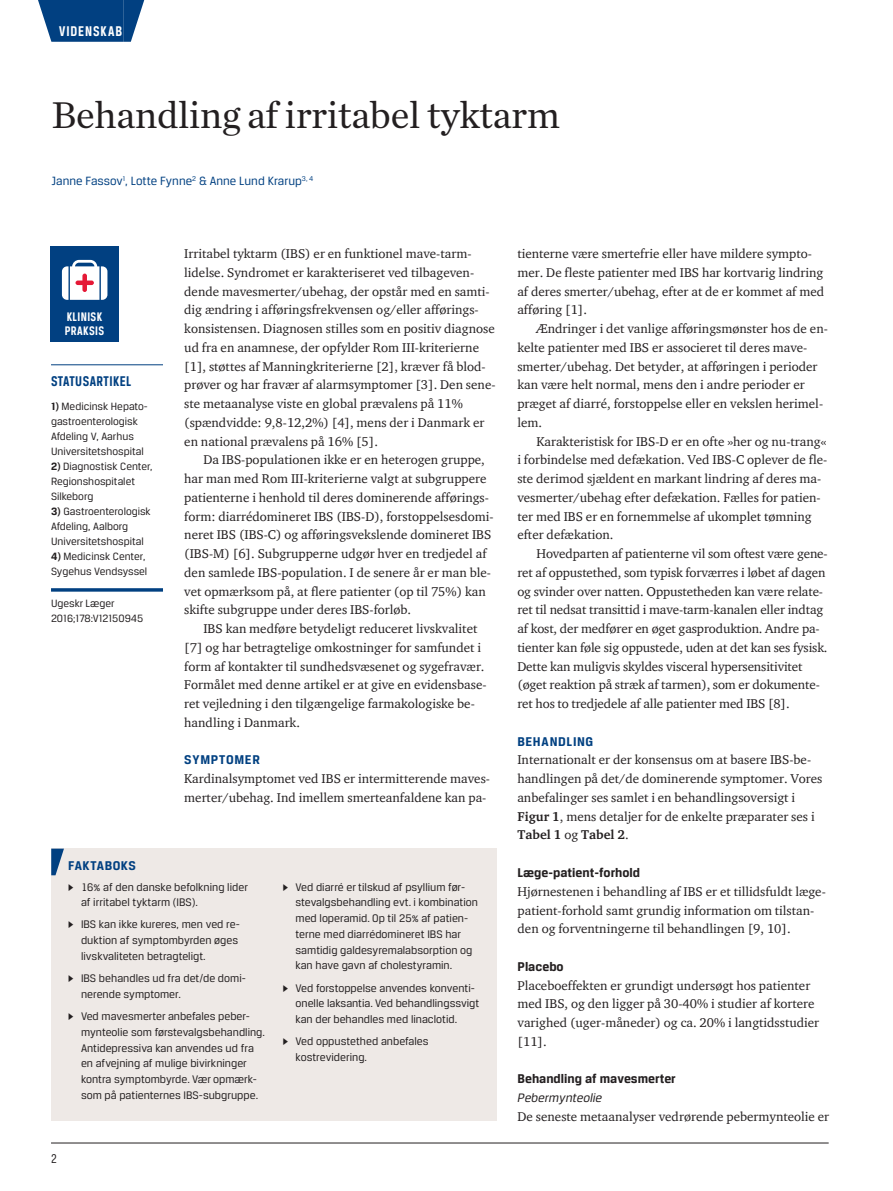
<style>
.page{position:relative;width:893px;height:1191px;background:#fff}
.page>*{position:absolute;margin:0;border:0;box-sizing:border-box;transform-origin:0 0}
.t1{font:39px "Chronicle Text G1";letter-spacing:-.01em;color:#231f20}
.t2{font:700 15px "Breuer Condensed";letter-spacing:.03em;color:#014081}
.t3{font:700 15px "Breuer Condensed";letter-spacing:.065em;color:#fff}
.t4{font:700 13.5px "Breuer Text";color:#231f20}
.t5{font:700 13.5px "Breuer Text";letter-spacing:.05em;color:#014081}
.t6{font:13.5px "Breuer Condensed";color:#231f20}
.t7{font:700 13.2px/13.2px "Breuer Condensed";letter-spacing:.03em;color:#fff}
.t8{font:13.05px/18.8px "ITC Charter Com";color:#231f20}
.t9{font:italic 13.05px "Breuer Text";color:#231f20}
.t10{font:12.75px "Breuer Text";color:#014081}
.t11{font:11.7px/15.8px "Breuer Text";color:#231f20}
.t12{font:11.25px/15px "Breuer Text";color:#231f20}
.s1{font-weight:700}
.s2{font-family:"Greta Text"}
</style>
<div class="page">
<hr style="left:51px;top:1142px;width:778px;height:1px;background:#231f20">
<div style="left:59px;top:0;width:64px;height:42px;background:#014081"></div>
<svg style="left:38px;top:0;width:21px;height:42px"></svg>
<svg style="left:123px;top:0;width:21px;height:42px"></svg>
<hr style="left:51px;top:364px;width:112px;height:1px;background:#014081">
<hr style="left:51px;top:588px;width:112px;height:3px;background:#014081">
<div style="left:51px;top:247px;width:68px;height:95px;background:#014081"></div>
<svg style="left:62px;top:260px;width:45px;height:40px;background:#cecad8"></svg>
<div style="left:51px;top:848px;width:445px;height:272px;background:#eee9e6"></div>
<svg style="left:51px;top:848px;width:13px;height:27px"></svg>
<p class="t3" style="left:59px;top:23px;width:65px">VIDENSKAB</p>
<h1 class="t1" style="left:52px;top:86px;width:510px">Behandling af irritabel tyktarm</h1>
<p class="t10" style="left:52px;top:174px;width:263px">Janne Fassov<sup>1</sup>, Lotte Fynne<sup>2</sup> &amp; Anne Lund Krarup<sup>3,</sup> <sup>4</sup></p>
<p class="t7" style="left:65px;top:310px;width:41px">KLINISK<br>PRAKSIS</p>
<p class="t2" style="left:51px;top:373px;width:82px">STATUSARTIKEL</p>
<p class="t12" style="left:51px;top:399px;width:98px"><span class="s1">1)</span> Medicinsk Hepato&shy;gastroenterologisk<br>Afdeling V, Aarhus<br>Universitetshospital</p>
<p class="t12" style="left:51px;top:459px;width:103px"><span class="s1">2)</span> Diagnostisk Center,<br>Regionshospitalet<br>Silkeborg</p>
<p class="t12" style="left:51px;top:504px;width:101px"><span class="s1">3)</span> Gastroenterologisk<br>Afdeling, Aalborg<br>Universitetshospital</p>
<p class="t12" style="left:51px;top:549px;width:98px"><span class="s1">4)</span> Medicinsk Center,<br>Sygehus Vendsyssel</p>
<p class="t12" style="left:51px;top:595px;width:94px">Ugeskr Læger<br>2016;178:V12150945</p>
<p class="t5" style="left:68px;top:858px;width:31px">Faktabo</p>
<p class="t5" style="left:121px;top:858px;width:15px">ks</p>
<p class="t8" style="left:184px;top:244px;width:313px">Irritabel tyktarm (IBS) er en funktionel mave-tarm&shy;lidelse. Syndromet er karakteriseret ved tilbageven&shy;dende mavesmerter/ubehag, der opstår med en samti&shy;dig ændring i afføringsfrekvensen og/eller afførings&shy;konsistensen. Diagnosen stilles som en positiv diagnose ud fra en anamnese, der opfylder Rom III-kriterierne [1], støttes af Manningkriterierne [2], kræver få blod&shy;prøver og har fravær af alarmsymptomer [3]. Den sene&shy;ste metaanalyse viste en global prævalens på 11% (spændvidde: 9,8-12,2%) [4], mens der i Danmark er en national prævalens på 16% [5].</p>
<p class="t8" style="left:184px;top:450px;width:311px;text-indent:19px">Da IBS-populationen ikke er en heterogen gruppe, har man med Rom III-kriterierne valgt at subgruppere patienterne i henhold til deres dominerende afførings&shy;form: diarrédomineret IBS (IBS-D), forstoppelsesdomi&shy;neret IBS (IBS-C) og afføringsvekslende domineret IBS (IBS-M) [6]. Subgrupperne udgør hver en tredjedel af den samlede IBS-population. I de senere år er man ble&shy;vet opmærksom på, at flere patienter (op til 75%) kan skifte subgruppe under deres IBS-forløb.</p>
<p class="t8" style="left:184px;top:619px;width:304px;text-indent:19px">IBS kan medføre betydeligt reduceret livskvalitet [7] og har betragtelige omkostninger for samfundet i form af kontakter til sundhedsvæsenet og sygefravær.<br>Formålet med denne artikel er at give en evidensbase&shy;ret vejledning i den tilgængelige farmakologiske be&shy;handling i Danmark.</p>
<p class="t5" style="left:184px;top:752px;width:77px">SYMPTOMER</p>
<p class="t8" style="left:184px;top:769px;width:307px">Kardinalsymptomet ved IBS er intermitterende maves&shy;merter/ubehag. Ind imellem smerteanfaldene kan pa-</p>
<p class="t11" style="left:81px;top:878px;width:169px;text-indent:-13px"><span class="s2">▶</span> 16% af den danske befolkning lider af irritabel tyktarm (IBS).</p>
<p class="t11" style="left:81px;top:916px;width:159px;text-align:justify;text-indent:-13px"><span class="s2">▶</span> IBS kan ikke kureres, men ved re&shy;duktion af symptombyrden øges livskvaliteten betragteligt.</p>
<p class="t11" style="left:81px;top:970px;width:165px;text-indent:-13px"><span class="s2">▶</span> IBS behandles ud fra det/de domi&shy;nerende symptomer.</p>
<p class="t11" style="left:81px;top:1008px;width:186px;text-indent:-13px"><span class="s2">▶</span> Ved mavesmerter anbefales peber&shy;mynteolie som førstevalgsbehandling.<br>Antidepressiva kan anvendes ud fra en afvejning af mulige bivirkninger kontra symptombyrde. Vær opmærk&shy;som på patienternes IBS-subgruppe.</p>
<p class="t11" style="left:296px;top:878px;width:184px;text-indent:-13px"><span class="s2">▶</span> Ved diarré er tilskud af psyllium før&shy;stevalgsbehandling evt. i kombination med loperamid. Op til 25% af patien&shy;terne med diarrédomineret IBS har samtidig galdesyremalabsorption og kan have gavn af cholestyramin.</p>
<p class="t11" style="left:296px;top:979px;width:185px;text-indent:-13px"><span class="s2">▶</span> Ved forstoppelse anvendes konventi&shy;onelle laksantia. Ved behandlingssvigt kan der behandles med linaclotid.</p>
<p class="t11" style="left:296px;top:1033px;width:135px;text-indent:-13px"><span class="s2">▶</span> Ved oppustethed anbefales kostrevidering.</p>
<p class="t6" style="left:51px;top:1150px;width:7px">2</p>
<p class="t8" style="left:517px;top:244px;width:308px">tienterne være smertefrie eller have mildere sympto&shy;mer. De fleste patienter med IBS har kortvarig lindring af deres smerter/ubehag, efter at de er kommet af med afføring [1].</p>
<p class="t8" style="left:517px;top:319px;width:312px;text-indent:19px">Ændringer i det vanlige afføringsmønster hos de en&shy;kelte patienter med IBS er associeret til deres mave&shy;smerter/ubehag. Det betyder, at afføringen i perioder kan være helt normal, mens den i andre perioder er præget af diarré, forstoppelse eller en vekslen herimel&shy;lem.</p>
<p class="t8" style="left:517px;top:431px;width:311px;text-indent:19px">Karakteristisk for IBS-D er en ofte »her og nu-trang« i forbindelse med defækation. Ved IBS-C oplever de fle&shy;ste derimod sjældent en markant lindring af deres ma&shy;vesmerter/ubehag efter defækation. Fælles for patien&shy;ter med IBS er en fornemmelse af ukomplet tømning efter defækation.</p>
<p class="t8" style="left:517px;top:544px;width:312px;text-indent:19px">Hovedparten af patienterne vil som oftest være gene&shy;ret af oppustethed, som typisk forværres i løbet af dagen og svinder over natten. Oppustetheden kan være relate&shy;ret til nedsat transittid i mave-tarm-kanalen eller indtag af kost, der medfører en øget gasproduktion. Andre pa&shy;tienter kan føle sig oppustede, uden at det kan ses fysisk.<br>Dette kan muligvis skyldes visceral hypersensitivitet (øget reaktion på stræk af tarmen), som er dokumente&shy;ret hos to tredjedele af alle patienter med IBS [8].</p>
<p class="t5" style="left:517px;top:733px;width:77px">BEHANDLING</p>
<p class="t8" style="left:517px;top:750px;width:307px">Internationalt er der konsensus om at basere IBS-be&shy;handlingen på det/de dominerende symptomer. Vores anbefalinger ses samlet i en behandlingsoversigt i <span class="s1">Figur 1</span>, mens detaljer for de enkelte præparater ses i <span class="s1">Tabel 1</span> og <span class="s1">Tabel 2</span>.</p>
<p class="t4" style="left:518px;top:865px;width:124px">Læge-patient-forhold</p>
<p class="t8" style="left:518px;top:881px;width:310px">Hjørnestenen i behandling af IBS er et tillidsfuldt læge&shy;patient-forhold samt grundig information om tilstan&shy;den og forventningerne til behandlingen [9, 10].</p>
<p class="t4" style="left:518px;top:958px;width:48px">Placebo</p>
<p class="t8" style="left:518px;top:975px;width:303px">Placeboeffekten er grundigt undersøgt hos patienter med IBS, og den ligger på 30-40% i studier af kortere varighed (uger-måneder) og ca. 20% i langtidsstudier [11].</p>
<p class="t4" style="left:518px;top:1071px;width:160px">Behandling af mavesmerter</p>
<p class="t9" style="left:518px;top:1090px;width:86px">Pebermynteolie</p>
<p class="t8" style="left:518px;top:1106px;width:313px">De seneste metaanalyser vedrørende pebermynteolie er</p>
</div>
